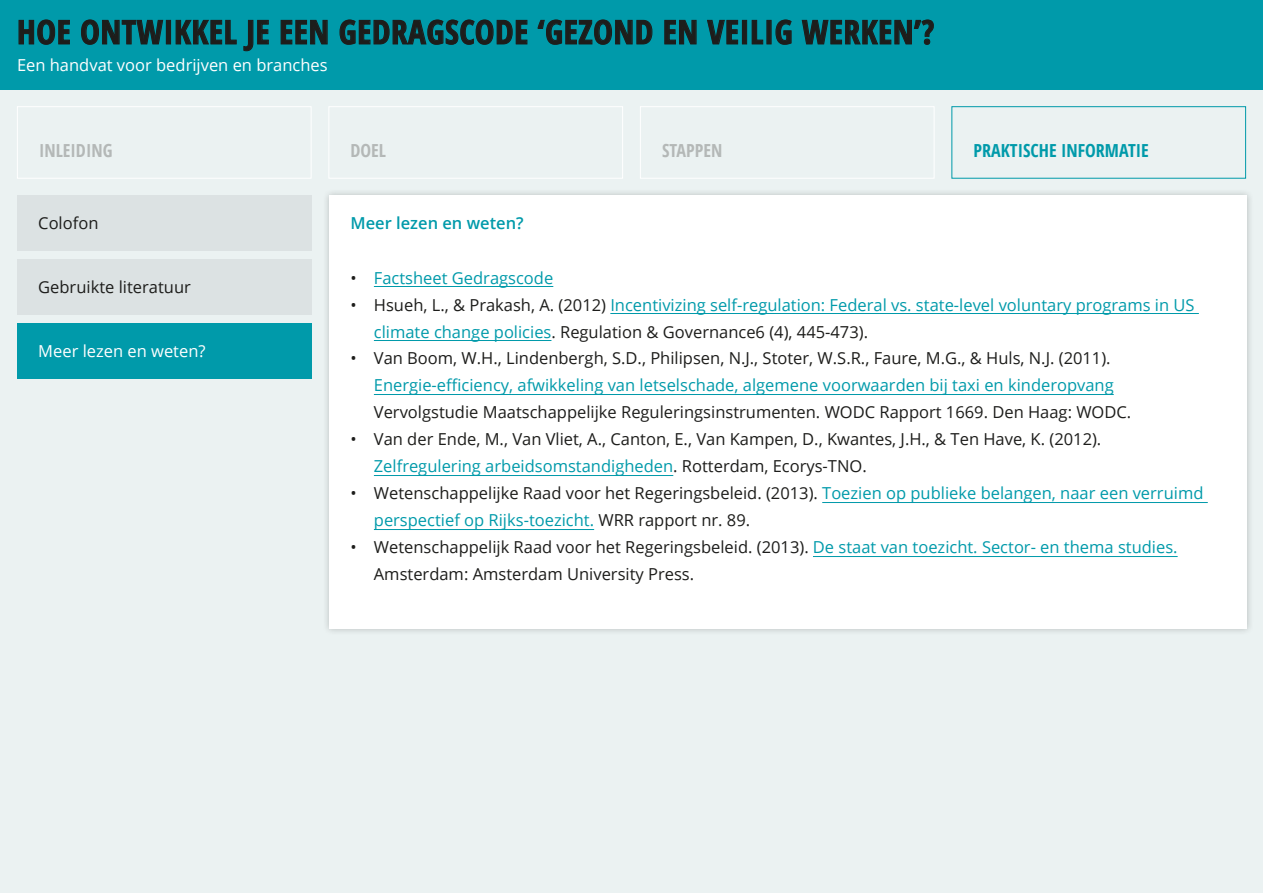
<style>
.page{position:relative;width:1263px;height:893px;background:#ebf2f2}
.page>*{position:absolute;margin:0;border:0;box-sizing:border-box;transform-origin:0 0}
.t1{font:700 condensed 33px "Open Sans";letter-spacing:.02em;color:#1d1d1b}
.t2{font:700 condensed 18px "Open Sans";color:#b4b8b7}
.t3{font:700 condensed 18px "Open Sans";color:#009aaa}
.t4{font:16.5px/27px "Open Sans";color:#1d1d1b}
.t5{font:16.5px/27px "Open Sans";color:#009aaa}
.t6{font:16.5px "Open Sans";color:#fff}
.t7{font:600 16.5px "Open Sans";color:#009aaa}
.s1{color:#1d1d1b}
.s2{color:#009aaa}
</style>
<div class="page">
<div style="left:17px;top:196px;width:294px;height:55px;background:#dce2e3"></div>
<div style="left:17px;top:259px;width:294px;height:56px;background:#dce2e3"></div>
<div style="left:17px;top:323px;width:294px;height:55px;background:#009aaa"></div>
<div style="left:0;top:0;width:1263px;height:89px;background:#009aaa"></div>
<svg style="left:18px;top:19px;width:52px;height:26px"></svg>
<svg style="left:81px;top:19px;width:83px;height:26px"></svg>
<div style="left:166px;top:20px;width:5px;height:24px;border:1px solid #1d1d1b"></div>
<svg style="left:175px;top:19px;width:62px;height:26px"></svg>
<svg style="left:243px;top:19px;width:26px;height:33px"></svg>
<svg style="left:280px;top:19px;width:48px;height:26px"></svg>
<svg style="left:339px;top:19px;width:189px;height:26px"></svg>
<svg style="left:537px;top:19px;width:116px;height:26px"></svg>
<svg style="left:664px;top:19px;width:33px;height:26px"></svg>
<svg style="left:707px;top:19px;width:32px;height:26px"></svg>
<div style="left:742px;top:20px;width:5px;height:24px;border:1px solid #1d1d1b"></div>
<svg style="left:751px;top:19px;width:13px;height:26px"></svg>
<div style="left:766px;top:20px;width:6px;height:24px;border:1px solid #1d1d1b"></div>
<svg style="left:775px;top:19px;width:17px;height:26px"></svg>
<svg style="left:801px;top:19px;width:133px;height:26px"></svg>
<div style="left:322px;top:188px;width:932px;height:448px;background:#1d1d1b;opacity:.25"></div>
<div style="left:329px;top:196px;width:918px;height:433px;background:#fff"></div>
<hr style="left:374px;top:286px;width:179px;height:1px;background:#009aaa">
<hr style="left:610px;top:313px;width:589px;height:1px;background:#009aaa">
<hr style="left:374px;top:340px;width:177px;height:1px;background:#009aaa">
<hr style="left:374px;top:394px;width:740px;height:1px;background:#009aaa">
<hr style="left:374px;top:475px;width:299px;height:1px;background:#009aaa">
<hr style="left:822px;top:502px;width:386px;height:1px;background:#009aaa">
<hr style="left:374px;top:529px;width:220px;height:1px;background:#009aaa">
<hr style="left:813px;top:556px;width:365px;height:1px;background:#009aaa">
<div style="left:17px;top:106px;width:294px;height:73px;border:1px solid #fff"></div>
<div style="left:328px;top:106px;width:295px;height:73px;border:1px solid #fff"></div>
<div style="left:640px;top:106px;width:294px;height:73px;border:1px solid #fff"></div>
<div style="left:951px;top:106px;width:295px;height:73px;border:1px solid #009aaa"></div>
<h1 class="t1" style="left:17px;top:9px;width:919px">HOE ONTWIKKEL JE EEN GEDRAGSCODE ‘GEZOND EN VEILIG WERKEN’?</h1>
<p class="t6" style="left:17px;top:53px;width:312px">Een handvat voor bedrijven en branches</p>
<p class="t2" style="left:39px;top:137px;width:75px">INLEIDING</p>
<p class="t2" style="left:350px;top:137px;width:37px">DOEL</p>
<p class="t2" style="left:662px;top:137px;width:62px">STAPPEN</p>
<p class="t3" style="left:973px;top:137px;width:177px">PRAKTISCHE INFORMATIE</p>
<p class="t4" style="left:38px;top:210px;width:62px">Colofon</p>
<p class="t4" style="left:38px;top:273px;width:154px">Gebruikte literatuur</p>
<p class="t6" style="left:38px;top:340px;width:169px">Meer lezen en weten?</p>
<p class="t7" style="left:350px;top:212px;width:175px">Meer lezen en weten?</p>
<p class="t5" style="left:350px;top:264px;width:204px"><span class="s1">•</span> Factsheet Gedragscode</p>
<p class="t5" style="left:374px;top:291px;width:822px;text-indent:-23px"><span class="s1">• Hsueh, L., &amp; Prakash, A. (2012)</span> Incentivizing self-regulation: Federal vs. state-level voluntary programs in US climate change policies<span class="s1">. Regulation &amp; Governance6 (4), 445-473).</span></p>
<p class="t4" style="left:350px;top:345px;width:762px">• Van Boom, W.H., Lindenbergh, S.D., Philipsen, N.J., Stoter, W.S.R., Faure, M.G., &amp; Huls, N.J. (2011).</p>
<p class="t5" style="left:374px;top:372px;width:741px">Energie-efficiency, afwikkeling van letselschade, algemene voorwaarden bij taxi en kinderopvang</p>
<p class="t4" style="left:374px;top:399px;width:759px">Vervolgstudie Maatschappelijke Reguleringsinstrumenten. WODC Rapport 1669. Den Haag: WODC.</p>
<p class="t4" style="left:374px;top:426px;width:729px;text-indent:-23px">• Van der Ende, M., Van Vliet, A., Canton, E., Van Kampen, D., Kwantes, J.H., &amp; Ten Have, K. (2012).<br><span class="s2">Zelfregulering arbeidsomstandigheden</span>. Rotterdam, Ecorys-TNO.</p>
<p class="t5" style="left:374px;top:480px;width:831px;text-indent:-23px"><span class="s1">• Wetenschappelijke Raad voor het Regeringsbeleid. (2013).</span> Toezien op publieke belangen, naar een verruimd perspectief op Rijks-toezicht. <span class="s1">WRR rapport nr. 89.</span></p>
<p class="t4" style="left:374px;top:534px;width:805px;text-indent:-23px">• Wetenschappelijk Raad voor het Regeringsbeleid. (2013). <span class="s2">De staat van toezicht. Sector- en thema studies.<br></span>Amsterdam: Amsterdam University Press.</p>
</div>
